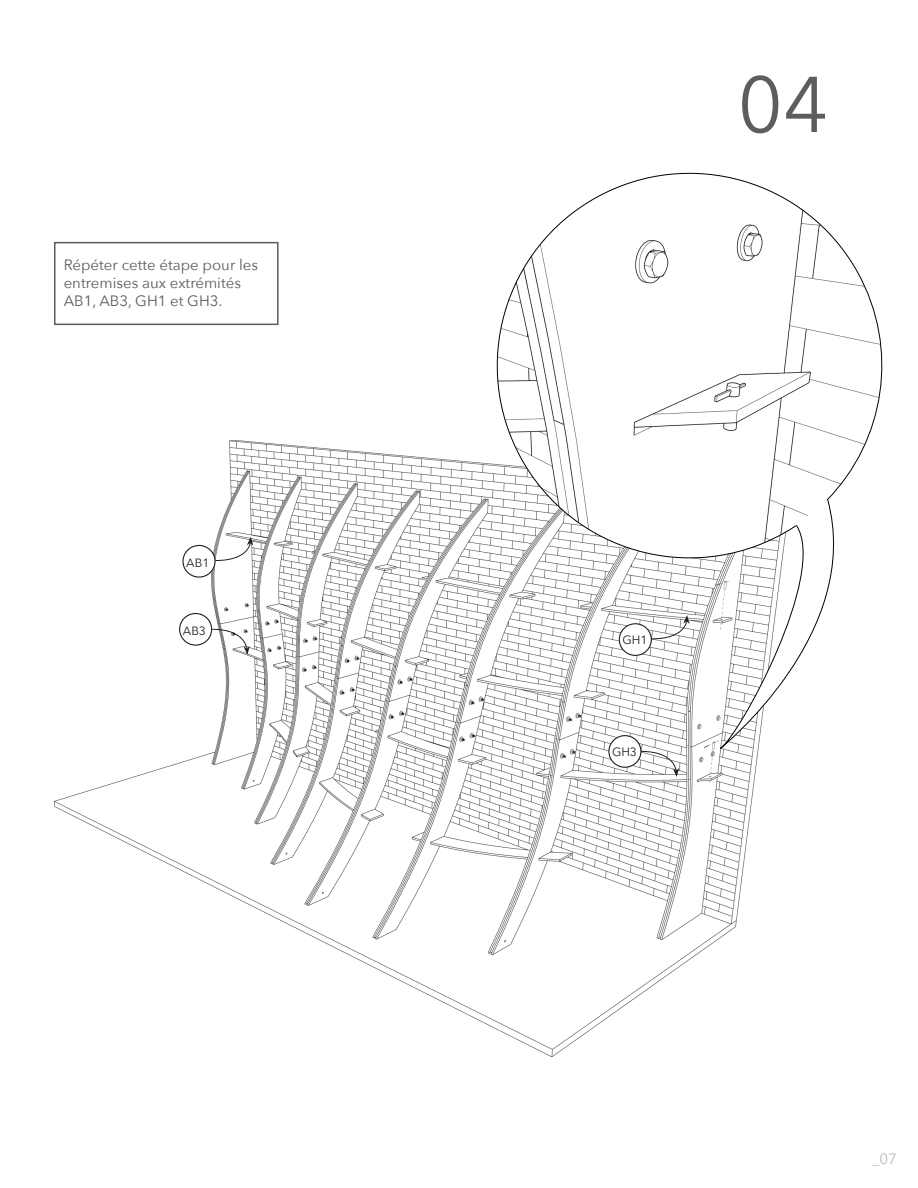
<style>
.page{position:relative;width:918px;height:1188px;background:#fff}
.page>*{position:absolute;margin:0;border:0;box-sizing:border-box;transform-origin:0 0}
.t1{font:78px "Avenir Next";color:#5d5d5d}
.t2{font:15px/18px "Avenir Next";color:#5d5d5d}
.t3{font:15px "Avenir Next";color:#babbba}
.t4{font:12px "Avenir Next";color:#231f20}
</style>
<div class="page">
<img style="left:54px;top:440px;width:705px;height:617px">
<div style="left:54px;top:242px;width:225px;height:83px;border:2px solid #5d5d5d"></div>
<svg style="left:470px;top:172px;width:413px;height:413px"></svg>
<svg style="left:720px;top:499px;width:144px;height:251px"></svg>
<div style="left:609px;top:736px;width:32px;height:31px;background:#fff;border-radius:50%"></div>
<div style="left:608px;top:735px;width:33px;height:33px;border:1px solid #231f20;border-radius:50%"></div>
<div style="left:180px;top:614px;width:32px;height:31px;background:#fff;border-radius:50%"></div>
<div style="left:179px;top:613px;width:33px;height:33px;border:1px solid #231f20;border-radius:50%"></div>
<div style="left:619px;top:624px;width:32px;height:31px;background:#fff;border-radius:50%"></div>
<div style="left:619px;top:623px;width:33px;height:33px;border:1px solid #231f20;border-radius:50%"></div>
<div style="left:183px;top:545px;width:32px;height:32px;background:#fff;border-radius:50%"></div>
<div style="left:182px;top:545px;width:34px;height:33px;border:1px solid #231f20;border-radius:50%"></div>
<svg style="left:641px;top:751px;width:38px;height:26px"></svg>
<svg style="left:211px;top:629px;width:39px;height:26px"></svg>
<svg style="left:651px;top:615px;width:39px;height:25px"></svg>
<svg style="left:215px;top:537px;width:38px;height:24px"></svg>
<p class="t2" style="left:64px;top:255px;width:196px">Répéter cette étape pour les entremises aux extrémités</p>
<p class="t2" style="left:64px;top:291px;width:160px">AB1, AB3, GH1 et GH3.</p>
<p class="t4" style="left:186px;top:553px;width:24px">AB1</p>
<p class="t4" style="left:183px;top:621px;width:24px">AB3</p>
<p class="t1" style="left:738px;top:39px;width:92px">04</p>
<p class="t4" style="left:622px;top:630px;width:26px">GH1</p>
<p class="t4" style="left:612px;top:741px;width:26px">GH3</p>
<p class="t3" style="left:872px;top:1146px;width:26px">_07</p>
</div>
